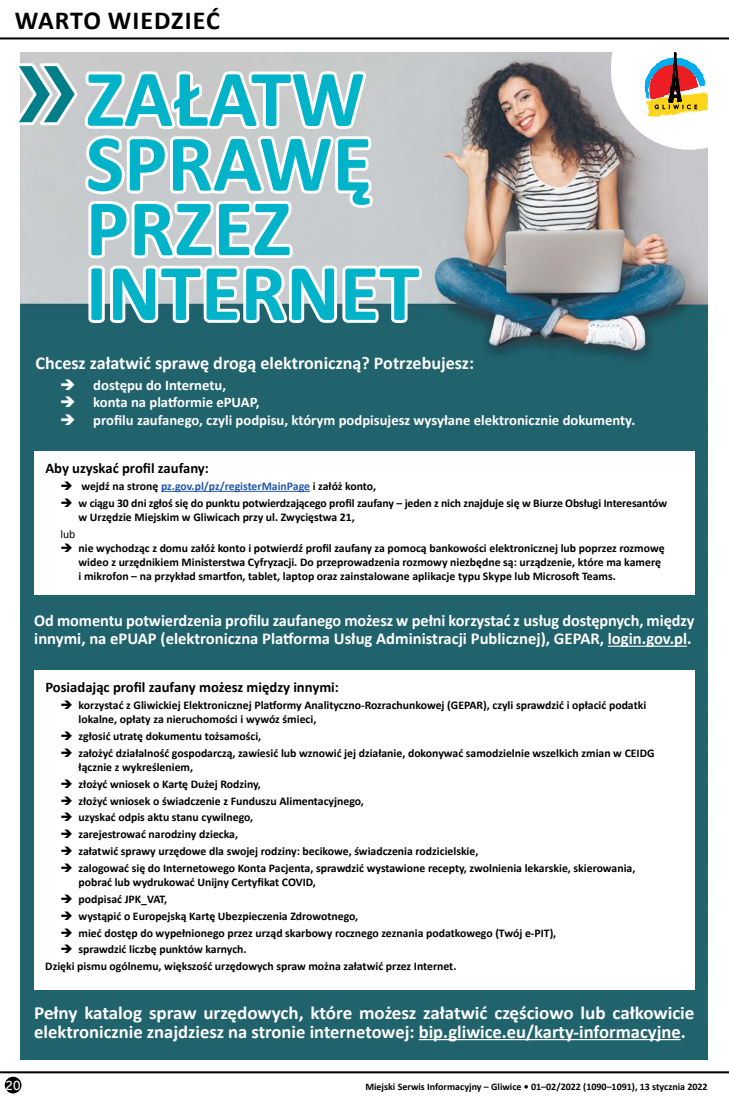
<style>
.page{position:relative;width:729px;height:1098px;background:#fff}
.page>*{position:absolute;margin:0;border:0;box-sizing:border-box;transform-origin:0 0}
.t1{font:700 81.1px/64.6px "Calibri";color:#00b3c8}
.t2{font:700 26px "Calibri";color:#000}
.t3{font:700 18.6px/18.6px "Calibri";letter-spacing:-.005em;color:#fff}
.t4{font:700 18.1px "Calibri";color:#fff}
.t5{font:700 16.6px/18.6px "Calibri";letter-spacing:-.005em;color:#fff}
.t6{font:700 14.7px "Calibri";color:#fff}
.t7{font:700 14.7px "Calibri";color:#000}
.t8{font:13px "Museo Sans 500";color:#fff}
.t9{font:700 11.7px/14.1px "Calibri";color:#000}
.t10{font:700 11.7px "Calibri";color:#2256a7}
.t11{font:11.7px "Calibri";color:#000}
.t12{font:700 10px "Calibri";color:#000}
.s1{color:#000}
</style>
<div class="page">
<hr style="left:0;top:1070px;width:729px;height:2px;background:#000">
<div style="left:5px;top:1076px;width:16px;height:16px;background:#000;border-radius:50%"></div>
<hr style="left:0;top:37px;width:729px;height:2px;background:#000">
<img style="left:21px;top:52px;width:686px;height:1007px">
<svg style="left:19px;top:52px;width:407px;height:281px"></svg>
<div style="left:34px;top:451px;width:660px;height:143px;background:#fff"></div>
<hr style="left:161px;top:491px;width:149px;height:1px;background:#2256a7">
<hr style="left:607px;top:645px;width:80px;height:1px;background:#fff">
<div style="left:34px;top:669px;width:660px;height:319px;background:#fff"></div>
<hr style="left:418px;top:1038px;width:262px;height:1px;background:#fff">
<svg style="left:611px;top:37px;width:106px;height:113px"></svg>
<h2 class="t2" style="left:15px;top:4px;width:40px">WARTO</h2>
<h2 class="t2" style="left:108px;top:4px;width:113px">WIE DZIEĆ</h2>
<h1 class="t1" style="left:86px;top:66px;width:292px">ZAŁATW<br>SPRAWĘ<br>PRZEZ<br>INTERNET</h1>
<h3 class="t4" style="left:35px;top:351px;width:440px">Chcesz załatwić sprawę drogą elektroniczną? Potrzebujesz:</h3>
<p class="t6" style="left:60px;top:375px;width:168px">➔ dostępu do Internetu,</p>
<p class="t6" style="left:60px;top:393px;width:201px">➔ konta na platformie ePUAP,</p>
<p class="t6" style="left:60px;top:410px;width:576px">➔ profilu zaufanego, czyli podpisu, którym podpisujesz wysyłane elektronicznie dokumenty.</p>
<p class="t7" style="left:45px;top:458px;width:165px">Aby uzyskać profil zaufany:</p>
<p class="t10" style="left:60px;top:478px;width:317px"><span class="s1">➔ wejdź na stronę</span> pz.gov.pl/pz/registerMainPage <span class="s1">i załóż konto,</span></p>
<p class="t9" style="left:79px;top:495px;width:590px;text-indent:-18px">➔ w ciągu 30 dni zgłoś się do punktu potwierdzającego profil zaufany – jeden z nich znajduje się w Biurze Obsługi Interesantów w U rzędzie Miejskim w Gliwicach przy ul. Zwycięstwa 21,</p>
<p class="t11" style="left:60px;top:526px;width:16px">lub</p>
<p class="t9" style="left:79px;top:540px;width:587px;text-indent:-18px">➔ nie wychodząc z domu załóż konto i potwierdź profil zaufany za pomocą bankowości elektronicznej lub poprzez rozmowę wideo z urzędnikiem Ministerstwa Cyfryzacji. Do przeprowadzenia rozmowy niezbędne są: urządzenie, które ma kamerę i mikrofon – na przykład smartfon, tablet, laptop oraz zainstalowane aplikacje typu Skype lub Microsoft Teams.</p>
<h3 class="t5" style="left:34px;top:610px;width:661px">Od momentu potwierdzenia profilu zaufanego możesz w pełni korzystać z usług dostępnych, między innymi, na ePUAP (elektroniczna Platforma Usług Administracji Publicznej), GEPAR, login.gov.pl.</h3>
<p class="t7" style="left:45px;top:677px;width:295px">Posiadając profil zaufany możesz między innymi:</p>
<p class="t9" style="left:79px;top:697px;width:569px;text-indent:-18px">➔ korzystać z Gliwickiej Elektronicznej Platformy Analityczno-Rozrachunkowej (GEPAR), czyli sprawdzić i opłacić podatki lokalne, opłaty za nieruchomości i wywóz śmieci,</p>
<p class="t9" style="left:60px;top:728px;width:202px">➔ zgłosić utratę dokumentu tożsamości,</p>
<p class="t9" style="left:79px;top:745px;width:577px;text-indent:-18px">➔ założyć działalność gospodarczą, zawiesić lub wznowić jej działanie, dokonywać samodzielnie wszelkich zmian w CEI DG łącznie z wykreśleniem,</p>
<p class="t9" style="left:60px;top:776px;width:202px">➔ złożyć wniosek o Kartę Dużej Rodziny,</p>
<p class="t9" style="left:60px;top:793px;width:305px">➔ złożyć wniosek o świadczenie z Funduszu Alimentacyjnego,</p>
<p class="t9" style="left:60px;top:810px;width:194px">➔ uzyskać odpis aktu stanu cywilnego,</p>
<p class="t9" style="left:60px;top:827px;width:179px">➔ zarejestrować narodziny dziecka,</p>
<p class="t9" style="left:60px;top:843px;width:419px">➔ załatwić sprawy urzędowe dla swojej rodziny: becikowe, świadczenia rodzicielskie,</p>
<p class="t9" style="left:79px;top:860px;width:558px;text-indent:-18px">➔ zalogować się do Internetowego Konta Pacjenta, sprawdzić wystawione recepty, zwolnienia lekarskie, skierowania, pobrać lub wydrukować Unijny Certyfikat COVID,</p>
<p class="t9" style="left:60px;top:891px;width:108px">➔ podpisać JPK_VAT,</p>
<p class="t9" style="left:60px;top:908px;width:299px">➔ wystąpić o E uropejską Kartę Ubezpieczenia Zdrowotnego,</p>
<p class="t9" style="left:60px;top:925px;width:497px">➔ mieć dostęp do wypełnionego przez urząd skarbowy rocznego zeznania podatkowego (Twój e-PIT),</p>
<p class="t9" style="left:45px;top:940px;width:412px;line-height:16.8px;text-indent:15px">➔ sprawdzić liczbę punktów karnych.<br>Dzięki pismu ogólnemu, większość urzędowych spraw można załatwić przez Internet.</p>
<h3 class="t3" style="left:34px;top:1003px;width:661px">Pełny katalog spraw urzędowych, które możesz załatwić częściowo lub całkowicie elektronicznie znajdziesz na stronie internetowej: bip.gliwice.eu/karty-informacyjne.</h3>
<p class="t8" style="left:5px;top:1077px;width:17px">20</p>
<p class="t12" style="left:365px;top:1079px;width:344px">Miejski Serwis Informacyjny – Gliwice • 01–02/2022 (1090–1091), 13 stycznia 2022</p>
</div>
